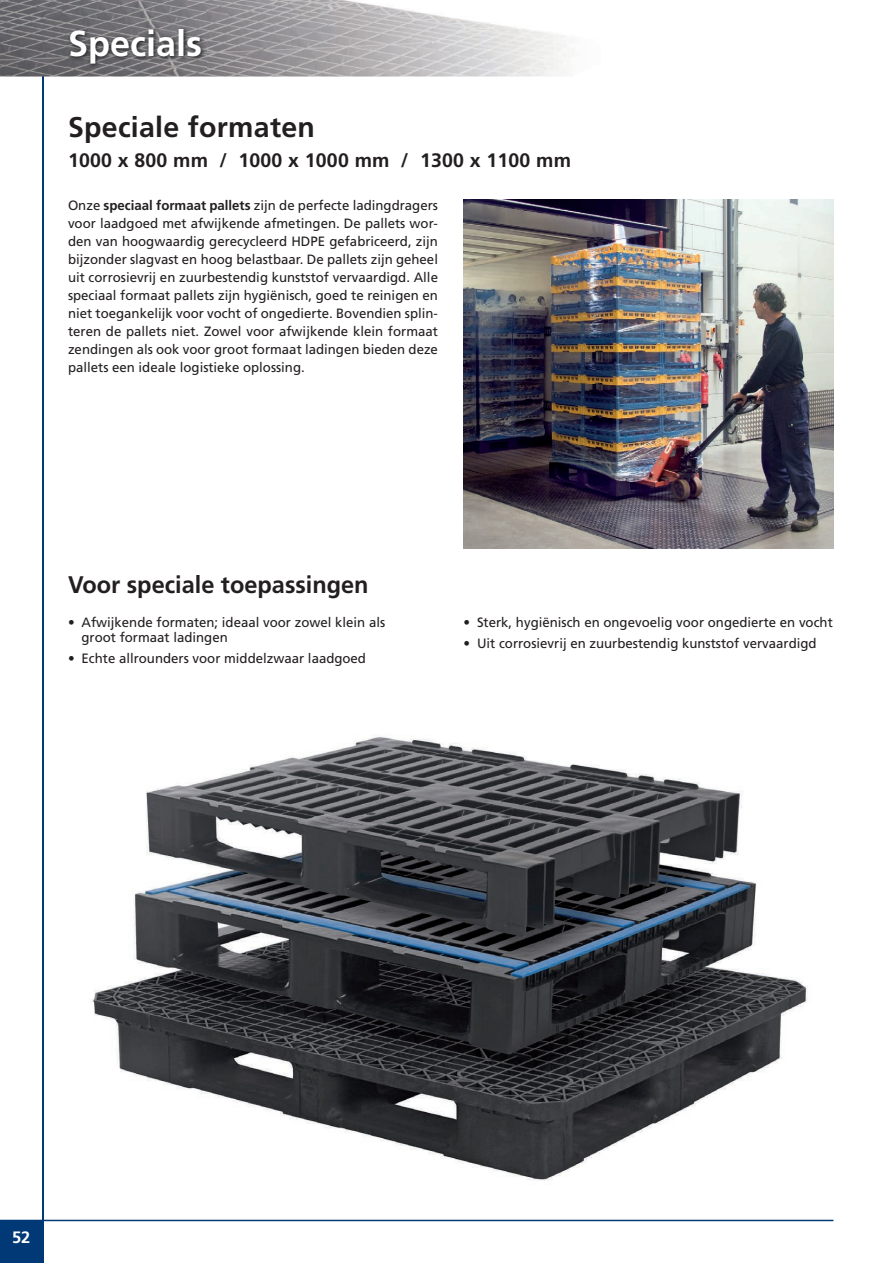
<style>
.page{position:relative;width:893px;height:1263px;background:#fff}
.page>*{position:absolute;margin:0;border:0;box-sizing:border-box;transform-origin:0 0}
.t1{font:700 36px "Frutiger";color:#fff}
.t2{font:700 28.5px "Frutiger";letter-spacing:.01em;color:#231f20}
.t3{font:700 24px "Frutiger";color:#231f20}
.t4{font:700 19.5px "Frutiger";letter-spacing:.01em;color:#231f20}
.t5{font:700 16.5px "Frutiger";color:#fff}
.t6{font:13.5px/18px "Frutiger";color:#231f20;text-align:justify}
.s1{font-weight:700}
</style>
<div class="page">
<div style="left:0;top:1220px;width:43px;height:43px;background:#013976"></div>
<hr style="left:0;top:1220px;width:833px;height:1px;background:#013976">
<hr style="left:42px;top:77px;width:1px;height:1186px;background:#013976">
<img style="left:0;top:0;width:566px;height:77px">
<img style="left:463px;top:200px;width:370px;height:349px">
<img style="left:92px;top:736px;width:716px;height:445px">
<img style="left:67px;top:25px;width:140px;height:44px">
<h1 class="t1" style="left:68px;top:22px;width:136px">Specials</h1>
<h2 class="t2" style="left:68px;top:110px;width:248px">Speciale formaten</h2>
<h3 class="t4" style="left:68px;top:149px;width:504px">1000 x 800 mm / 1000 x 1000 mm / 1300 x 1100 mm</h3>
<p class="t6" style="left:68px;top:197px;width:371px">Onze <span class="s1">speciaal formaat pallets</span> zijn de perfecte ladingdragers voor laadgoed met afwijkende afmetingen. De pallets wor&shy;den van hoogwaardig gerecycleerd HDPE gefabriceerd, zijn bijzonder slagvast en hoog belastbaar. De pallets zijn geheel uit corrosievrij en zuurbestendig kunststof vervaardigd. Alle speciaal formaat pallets zijn hygiënisch, goed te reinigen en niet toegankelijk voor vocht of ongedierte. Bovendien splin&shy;teren de pallets niet. Zowel voor afwijkende klein formaat zendingen als ook voor groot formaat ladingen bieden deze pallets een ideale logistieke oplossing.</p>
<h3 class="t3" style="left:68px;top:570px;width:302px">Voor speciale toepassingen</h3>
<p class="t6" style="left:82px;top:615px;width:305px;line-height:15px;text-indent:-13px">• Afwijkende formaten; ideaal voor zowel klein als groot formaat ladingen</p>
<p class="t6" style="left:68px;top:649px;width:300px">• Echte allrounders voor middelzwaar laadgoed</p>
<p class="t6" style="left:463px;top:613px;width:371px">• Sterk, hygiënisch en ongevoelig voor ongedierte en vocht</p>
<p class="t6" style="left:463px;top:634px;width:355px">• Uit corrosievrij en zuurbestendig kunststof vervaardigd</p>
<p class="t5" style="left:12px;top:1228px;width:20px">52</p>
</div>
